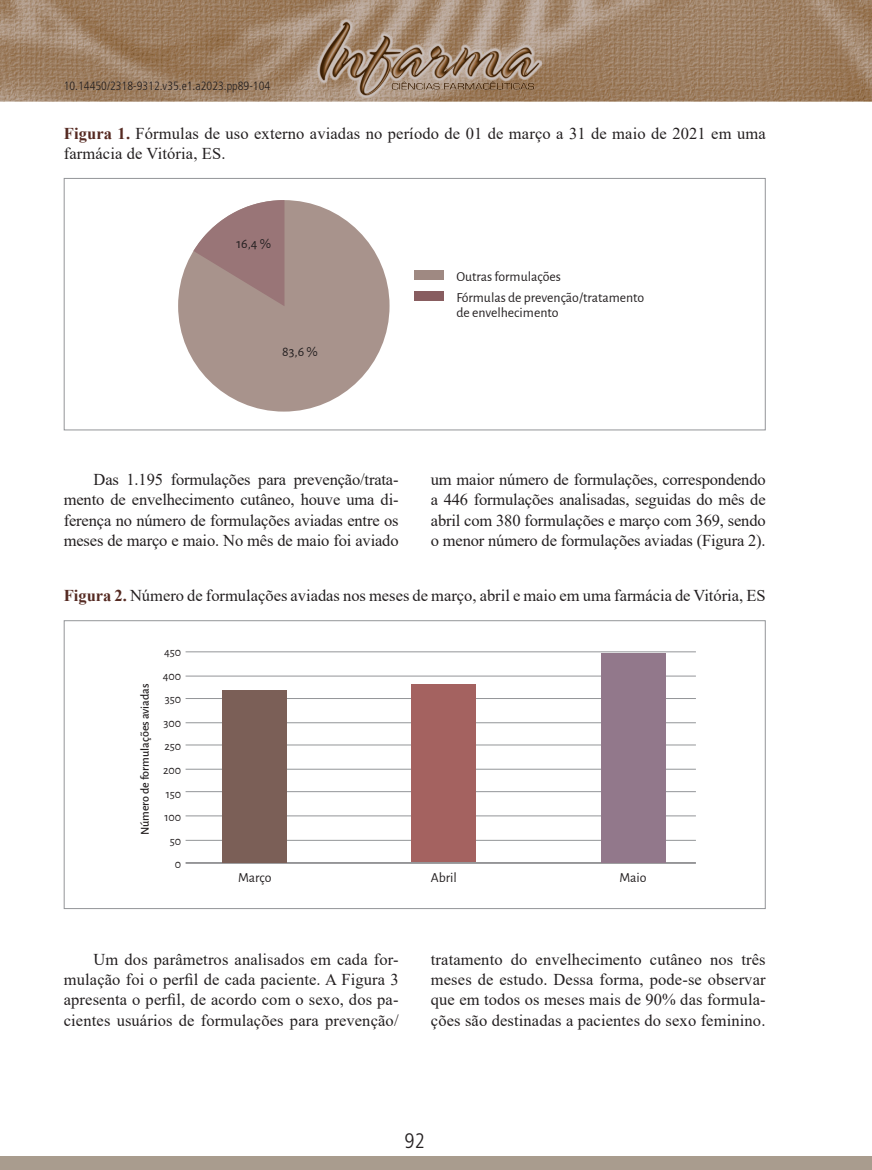
<style>
.page{position:relative;width:872px;height:1170px;background:#fff}
.page>*{position:absolute;margin:0;border:0;box-sizing:border-box;transform-origin:0 0}
.t1{font:300 condensed 21px "Frutiger LT Std";color:#231f20}
.t2{font:16.5px/20.2px "Times New Roman";letter-spacing:.01em;color:#231f20;text-align:justify}
.t3{font:13.8px/20.4px "Alegreya Sans";color:#231f20}
.t4{font:300 condensed 12px "Frutiger LT Std";color:#231f20}
.t5{font:12px "Alegreya Sans";color:#231f20}
.t6{font:500 12px "Alegreya Sans";color:#231f20}
.s1{font-weight:700;color:#552a22}
</style>
<div class="page">
<img style="left:0;top:0;width:872px;height:102px">
<img style="left:317px;top:20px;width:224px;height:77px">
<div style="left:0;top:1155px;width:872px;height:14px;background:#a99c8e"></div>
<div style="left:178px;top:200px;width:211px;height:211px;background:#a8938c;border-radius:50%"></div>
<svg style="left:193px;top:200px;width:91px;height:106px"></svg>
<div style="left:414px;top:270px;width:30px;height:10px;background:#9f8982"></div>
<div style="left:414px;top:292px;width:30px;height:9px;background:#885d60"></div>
<hr style="left:186px;top:651px;width:510px;height:1px;background:#939598">
<hr style="left:186px;top:744px;width:510px;height:1px;background:#939598">
<hr style="left:186px;top:698px;width:510px;height:1px;background:#939598">
<hr style="left:186px;top:791px;width:510px;height:1px;background:#939598">
<hr style="left:186px;top:675px;width:510px;height:1px;background:#939598">
<hr style="left:186px;top:769px;width:510px;height:1px;background:#939598">
<hr style="left:186px;top:722px;width:510px;height:1px;background:#939598">
<hr style="left:186px;top:815px;width:510px;height:1px;background:#939598">
<hr style="left:186px;top:840px;width:510px;height:1px;background:#939598">
<hr style="left:186px;top:862px;width:510px;height:1px;background:#636366">
<div style="left:222px;top:690px;width:65px;height:172px;background:#7b5f57"></div>
<div style="left:411px;top:684px;width:65px;height:178px;background:#a46260"></div>
<div style="left:600px;top:653px;width:65px;height:209px;background:#92788b"></div>
<div style="left:64px;top:178px;width:701px;height:252px;border:1px solid #939598"></div>
<p class="t4" style="left:64px;top:79px;width:208px">10.14450/2318-9312.v35.e1.a2023.pp89-104</p>
<p class="t2" style="left:64px;top:123px;width:703px"><span class="s1">Figura 1.</span> Fórmulas de uso externo aviadas no período de 01 de março a 31 de maio de 2021 em uma farmácia de Vitória, ES.</p>
<p class="t3" style="left:236px;top:233px;width:36px">16,4 %</p>
<p class="t3" style="left:282px;top:340px;width:37px">83,6 %</p>
<p class="t3" style="left:456px;top:266px;width:189px">Outras formulações<br>Fórmulas de prevenção/tratamento</p>
<p class="t3" style="left:456px;top:301px;width:104px">de envelhecimento</p>
<p class="t2" style="left:64px;top:469px;width:336px;text-indent:30px">Das 1.195 formulações para prevenção/trata&shy;mento de envelhecimento cutâneo, houve uma di&shy;ferença no número de formulações aviadas entre os meses de março e maio. No mês de maio foi aviado</p>
<p class="t2" style="left:431px;top:469px;width:336px">um maior número de formulações, correspondendo a 446 formulações analisadas, seguidas do mês de abril com 380 formulações e março com 369, sendo o menor número de formulações aviadas (Figura 2).</p>
<p class="t2" style="left:64px;top:585px;width:703px"><span class="s1">Figura 2.</span> Número de formulações aviadas nos meses de março, abril e maio em uma farmácia de Vitória, ES</p>
<p class="t5" style="left:164px;top:644px;width:19px">450</p>
<p class="t6" style="left:136px;top:835px;width:153px;rotate:-90deg">Número de formulações aviadas</p>
<p class="t5" style="left:163px;top:667px;width:20px">400</p>
<p class="t5" style="left:165px;top:691px;width:18px">350</p>
<p class="t5" style="left:164px;top:714px;width:19px">300</p>
<p class="t5" style="left:164px;top:738px;width:18px">250</p>
<p class="t5" style="left:163px;top:761px;width:20px">200</p>
<p class="t5" style="left:166px;top:785px;width:17px">150</p>
<p class="t5" style="left:170px;top:832px;width:13px">50</p>
<p class="t5" style="left:164px;top:808px;width:18px">100</p>
<p class="t5" style="left:175px;top:856px;width:8px">0</p>
<p class="t3" style="left:238px;top:866px;width:35px">Março</p>
<p class="t3" style="left:431px;top:866px;width:28px">Abril</p>
<p class="t3" style="left:619px;top:866px;width:29px">Maio</p>
<p class="t2" style="left:64px;top:948px;width:336px;text-indent:30px">Um dos parâmetros analisados em cada for&shy;mulação foi o perfil de cada paciente. A Figura 3 apresenta o perfil, de acordo com o sexo, dos pa&shy;cientes usuários de formulações para prevenção/</p>
<p class="t2" style="left:431px;top:948px;width:336px">tratamento do envelhecimento cutâneo nos três meses de estudo. Dessa forma, pode-se observar que em todos os meses mais de 90% das formula&shy;ções são destinadas a pacientes do sexo feminino.</p>
<p class="t1" style="left:404px;top:1128px;width:22px">92</p>
</div>
